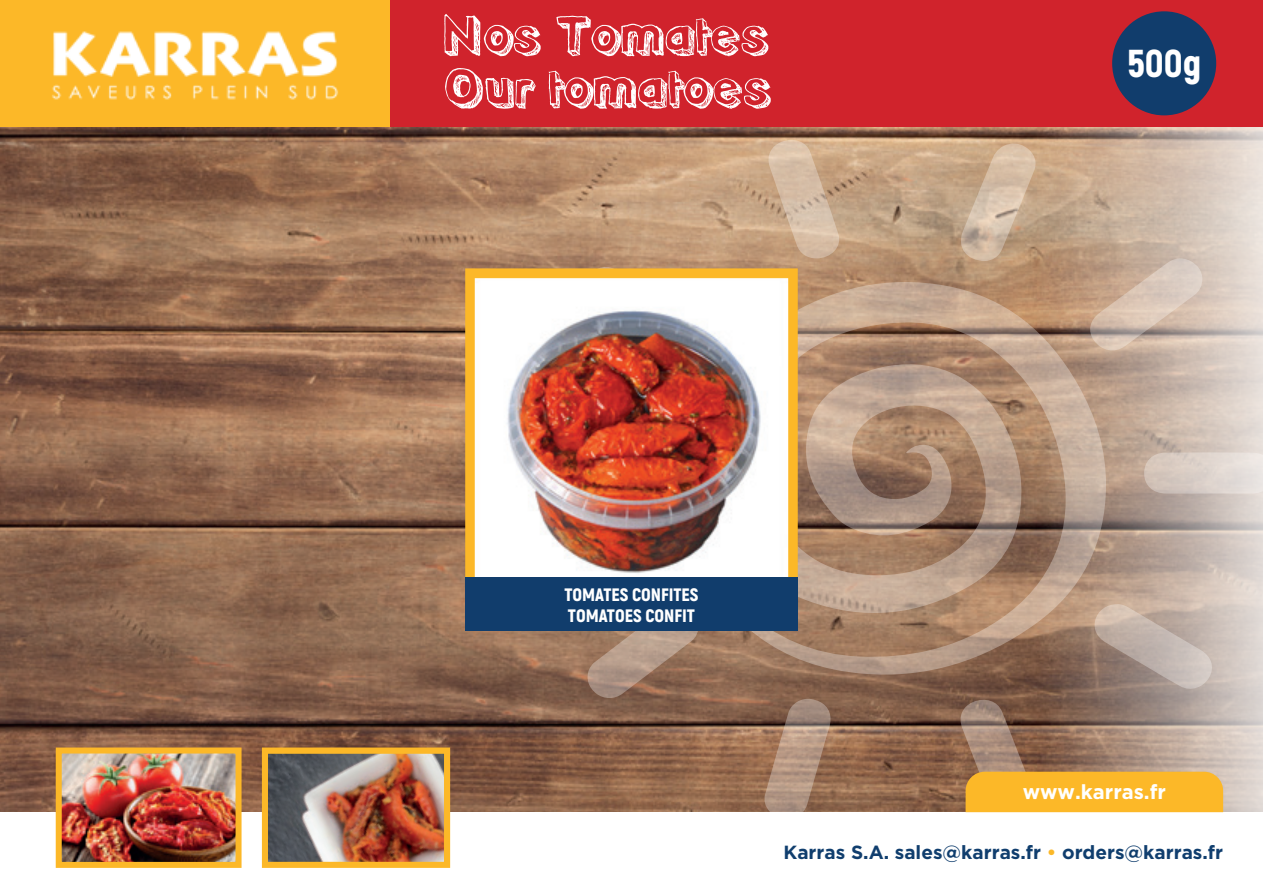
<style>
.page{position:relative;width:1263px;height:893px;background:#fff}
.page>*{position:absolute;margin:0;border:0;box-sizing:border-box;transform-origin:0 0}
.t1{font:54.9px/52.5px "Pointy";color:#fff}
.t2{font:900 38.85px "Akrobat";color:#fff}
.t3{font:700 20.25px "Gotham";color:#fff}
.t4{font:700 19.05px "Gotham";color:#103e6e}
.t5{font:900 18px/21.6px "Akrobat";color:#fff}
.s1{color:#fbb828}
</style>
<div class="page">
<img style="left:0;top:127px;width:1263px;height:685px">
<svg style="left:699px;top:275px;width:407px;height:404px;background:#ae8e77"></svg>
<svg style="left:1144px;top:452px;width:119px;height:42px;background:#dbd0c9"></svg>
<svg style="left:1087px;top:257px;width:115px;height:97px;background:#cdb6a6"></svg>
<svg style="left:956px;top:139px;width:81px;height:122px;background:#cbb095"></svg>
<svg style="left:586px;top:631px;width:113px;height:69px;background:#a1826e"></svg>
<svg style="left:581px;top:264px;width:117px;height:4px"></svg>
<svg style="left:763px;top:697px;width:67px;height:115px;background:#a4836f"></svg>
<svg style="left:766px;top:138px;width:76px;height:120px;background:#cfb296"></svg>
<div style="left:217px;top:0;width:1046px;height:127px;background:#d0232c"></div>
<svg style="left:958px;top:604px;width:265px;height:209px;background:#b2916a"></svg>
<img style="left:63px;top:754px;width:172px;height:107px">
<div style="left:56px;top:747px;width:186px;height:121px;border:6px solid #fcb828"></div>
<img style="left:269px;top:754px;width:174px;height:107px">
<div style="left:262px;top:747px;width:188px;height:121px;border:6px solid #fcb828"></div>
<div style="left:0;top:0;width:389px;height:127px;background:#fcb828"></div>
<img style="left:52px;top:31px;width:287px;height:69px">
<div style="left:1112px;top:11px;width:104px;height:104px;background:#113d6c;border-radius:50%"></div>
<img style="left:476px;top:279px;width:311px;height:298px">
<div style="left:465px;top:268px;width:333px;height:338px;border:10px solid #fcb828"></div>
<div style="left:465px;top:577px;width:333px;height:54px;background:#113d6c"></div>
<h1 class="t1" style="left:444px;top:14px;width:329px">Nos Tomates<br>Our tomatoes</h1>
<h2 class="t2" style="left:1127px;top:39px;width:76px">500g</h2>
<p class="t5" style="left:564px;top:583px;width:136px">TOMATES CONFITES<br>TOMATOES CONFIT</p>
<p class="t3" style="left:1023px;top:780px;width:145px">www.karras.fr</p>
<p class="t4" style="left:783px;top:841px;width:441px">Karras S.A. sales@karras.fr <span class="s1">•</span> orders@karras.fr</p>
</div>
